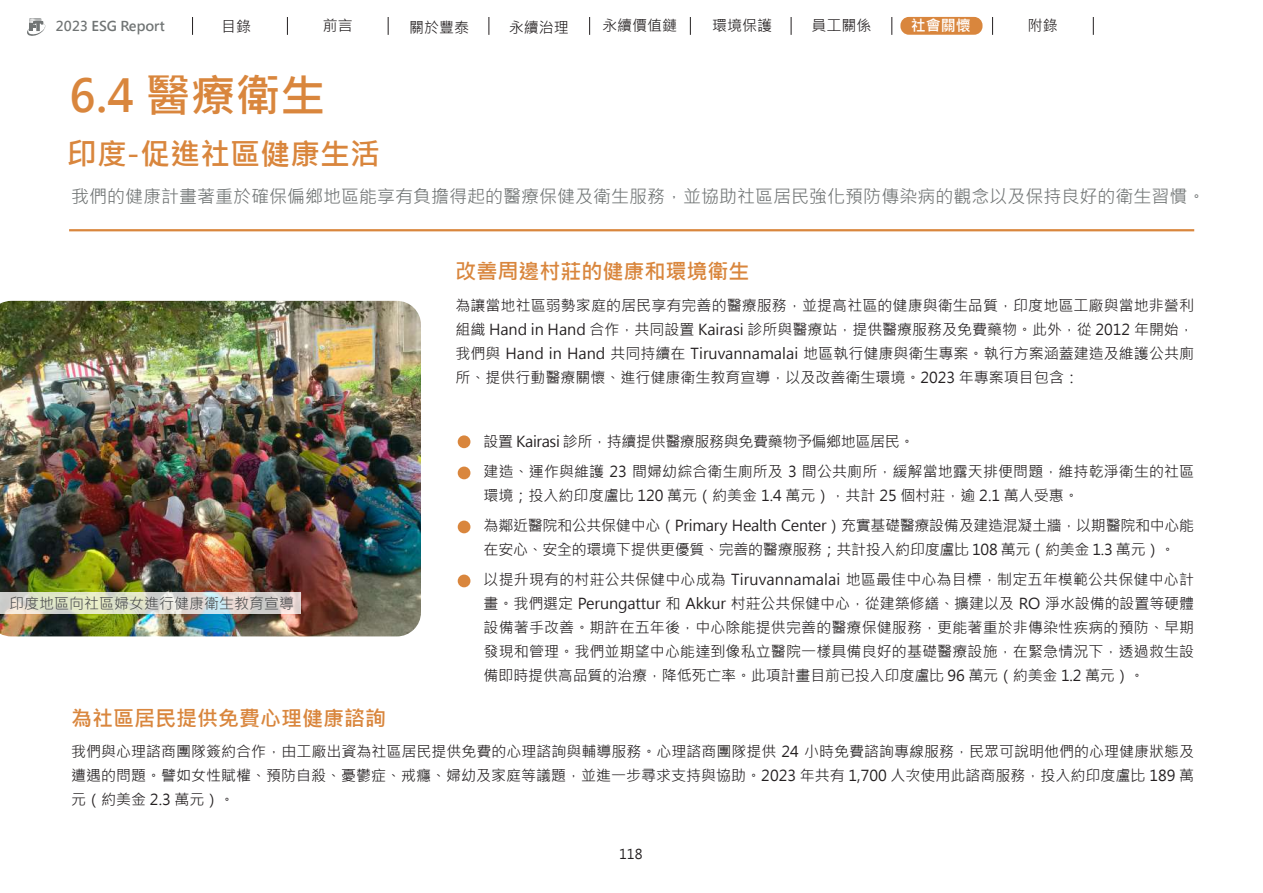
<style>
.page{position:relative;width:1263px;height:893px;background:#fff}
.page>*{position:absolute;margin:0;border:0;box-sizing:border-box;transform-origin:0 0}
.t1{font:700 45px "Microsoft Jheng Hei";color:#d9863d}
.t2{font:700 30px "Microsoft Jheng Hei";color:#d9863d}
.t3{font:700 21px "Microsoft Jheng Hei";color:#d9863d}
.t4{font:18px "Microsoft Jheng Hei";color:#707474}
.t5{font:15px/24px "Microsoft Jheng Hei";color:#231f20;text-align:justify}
.t6{font:15px/30px "Microsoft Jheng Hei";letter-spacing:-.02em;color:#231f20}
.t7{font:15px "Microsoft Jheng Hei";color:#4e4f50}
.t8{font:700 15px "Microsoft Jheng Hei";color:#fff}
.t9{font:700 13.5px "Microsoft Jheng Hei";color:#707474}
.t10{font:13.5px "Microsoft Jheng Hei";color:#231f20}
</style>
<div class="page">
<div style="left:900px;top:17px;width:82px;height:18px;background:#d9863d;border-radius:8px"></div>
<svg style="left:192px;top:17px;width:1px;height:18px"></svg>
<svg style="left:287px;top:17px;width:1px;height:18px"></svg>
<svg style="left:388px;top:17px;width:1px;height:18px"></svg>
<svg style="left:488px;top:17px;width:1px;height:18px"></svg>
<svg style="left:589px;top:17px;width:1px;height:18px"></svg>
<svg style="left:690px;top:17px;width:1px;height:18px"></svg>
<svg style="left:791px;top:17px;width:1px;height:18px"></svg>
<svg style="left:891px;top:17px;width:1px;height:18px"></svg>
<svg style="left:992px;top:17px;width:1px;height:18px"></svg>
<svg style="left:1093px;top:17px;width:1px;height:18px"></svg>
<svg style="left:27px;top:18px;width:19px;height:18px"></svg>
<hr style="left:69px;top:229px;width:1125px;height:2px;background:#d9863d">
<img style="left:0;top:301px;width:421px;height:335px">
<svg style="left:0;top:592px;width:301px;height:22px;background:#ddddd1"></svg>
<div style="left:458px;top:435px;width:12px;height:13px;background:#d9863d;border-radius:50%"></div>
<div style="left:458px;top:467px;width:12px;height:12px;background:#d9863d;border-radius:50%"></div>
<div style="left:458px;top:521px;width:12px;height:12px;background:#d9863d;border-radius:50%"></div>
<div style="left:458px;top:575px;width:12px;height:12px;background:#d9863d;border-radius:50%"></div>
<p class="t9" style="left:56px;top:18px;width:111px">2023 ESG Report</p>
<p class="t5" style="left:221px;top:15px;width:31px">目錄</p>
<p class="t5" style="left:323px;top:14px;width:31px">前言</p>
<p class="t5" style="left:409px;top:15px;width:61px">關於豐泰</p>
<p class="t5" style="left:509px;top:15px;width:61px">永續治理</p>
<p class="t5" style="left:602px;top:14px;width:76px">永續價值鏈</p>
<p class="t5" style="left:712px;top:14px;width:61px">環境保護</p>
<p class="t5" style="left:811px;top:14px;width:61px">員工關係</p>
<p class="t8" style="left:911px;top:16px;width:61px">社會關懷</p>
<p class="t5" style="left:1028px;top:14px;width:31px">附錄</p>
<h1 class="t1" style="left:69px;top:67px;width:258px">6.4 醫療衛生</h1>
<h2 class="t2" style="left:67px;top:135px;width:315px">印度-促進社區健康生活</h2>
<p class="t4" style="left:71px;top:185px;width:1135px">我們的健康計畫著重於確保偏鄉地區能享有負擔得起的醫療保健及衛生服務，並協助社區居民強化預防傳染病的觀念以及保持良好的衛生習慣。</p>
<h3 class="t3" style="left:455px;top:258px;width:295px">改善周邊村莊的健康和環境衛生</h3>
<p class="t7" style="left:9px;top:594px;width:286px">印度地區向社區婦女進行健康衛生教育宣導</p>
<h3 class="t3" style="left:71px;top:705px;width:316px">為社區居民提供免費心理健康諮詢</h3>
<p class="t5" style="left:455px;top:293px;width:740px">為讓當地社區弱勢家庭的居民享有完善的醫療服務，並提高社區的健康與衛生品質，印度地區工廠與當地非營利組織 Hand in Hand 合作，共同設置 Kairasi 診所與醫療站，提供醫療服務及免費藥物。此外，從 2012 年開始，我們與 Hand in Hand 共同持續在 Tiruvannamalai 地區執行健康與衛生專案。執行方案涵蓋建造及維護公共廁所、提供行動醫療關懷、進行健康衛生教育宣導，以及改善衛生環境。2023 年專案項目包含：</p>
<p class="t5" style="left:484px;top:427px;width:712px;line-height:30px">設置 Kairasi 診所，持續提供醫療服務與免費藥物予偏鄉地區居民。<br>建造、運作與維護 23 間婦幼綜合衛生廁所及 3 間公共廁所，緩解當地露天排便問題，維持乾淨衛生的社區</p>
<p class="t6" style="left:484px;top:481px;width:712px">環境；投入約印度盧比 120 萬元（約美金 1.4 萬元），共計 25 個村莊，逾 2.1 萬人受惠。<br>為鄰近醫院和公共保健中心（Primary Health Center）充實基礎醫療設備及建造混凝土牆，以期醫院和中心能</p>
<p class="t5" style="left:484px;top:535px;width:712px;line-height:30px">在安心、安全的環境下提供更優質、完善的醫療服務；共計投入約印度盧比 108 萬元（約美金 1.3 萬元）。<br>以提升現有的村莊公共保健中心成為 Tiruvannamalai 地區最佳中心為目標，制定五年模範公共保健中心計</p>
<p class="t5" style="left:484px;top:592px;width:712px">畫。我們選定 Perungattur 和 Akkur 村莊公共保健中心，從建築修繕、擴建以及 RO 淨水設備的設置等硬體設備著手改善。期許在五年後，中心除能提供完善的醫療保健服務，更能著重於非傳染性疾病的預防、早期發現和管理。我們並期望中心能達到像私立醫院一樣具備良好的基礎醫療設施，在緊急情況下，透過救生設備即時提供高品質的治療，降低死亡率。此項計畫目前已投入印度盧比 96 萬元（約美金 1.2 萬元）。</p>
<p class="t5" style="left:71px;top:740px;width:1124px">我們與心理諮商團隊簽約合作，由工廠出資為社區居民提供免費的心理諮詢與輔導服務。心理諮商團隊提供 24 小時免費諮詢專線服務，民眾可說明他們的心理健康狀態及遭遇的問題。譬如女性賦權、預防自殺、憂鬱症、戒癮、婦幼及家庭等議題，並進一步尋求支持與協助。2023 年共有 1,700 人次使用此諮商服務，投入約印度盧比 189 萬元（約美金 2.3 萬元）。</p>
<p class="t10" style="left:619px;top:845px;width:25px">118</p>
</div>
